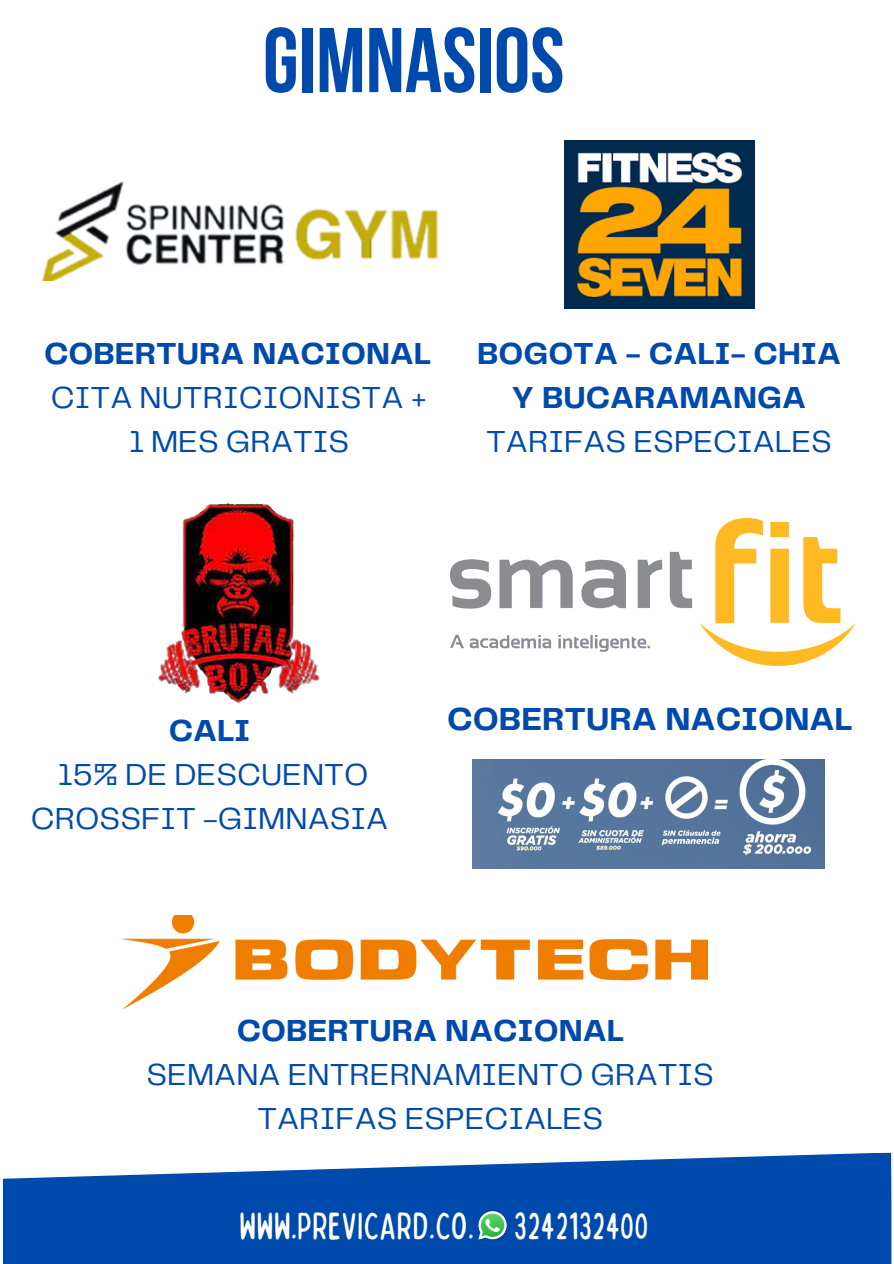
<style>
.page{position:relative;width:894px;height:1264px;background:#fff}
.page>*{position:absolute;margin:0;border:0;box-sizing:border-box;transform-origin:0 0}
.t1{font:91.65px "Bebas Neue Cyrillic";color:#004aad}
.t2{font:condensed 37.95px "Bobby Jones Soft";color:#fff}
.t3{font:700 33px "Telegraf";color:#004aad}
.t4{font:31.5px/44px "Telegraf";color:#004aad;text-align:center}
.t5{font:700 31.5px/44px "Telegraf";color:#004aad;text-align:center}
</style>
<div class="page">
<img style="left:120px;top:916px;width:587px;height:93px">
<img style="left:41px;top:181px;width:398px;height:99px">
<svg style="left:3px;top:1152px;width:888px;height:111px;background:#2060b7"></svg>
<img style="left:477px;top:1209px;width:31px;height:32px">
<svg style="left:478px;top:1211px;width:28px;height:28px"></svg>
<img style="left:158px;top:503px;width:162px;height:201px">
<img style="left:564px;top:140px;width:190px;height:168px">
<img style="left:451px;top:518px;width:404px;height:147px">
<img style="left:472px;top:759px;width:352px;height:109px">
<h1 class="t1" style="left:263px;top:23px;width:303px">GIMNASIOS</h1>
<p class="t5" style="left:44px;top:333px;width:388px">COBERTURA NACIONAL</p>
<p class="t4" style="left:51px;top:377px;width:378px">CITA NUTRICIONISTA +<br>1 MES GRATIS</p>
<p class="t5" style="left:477px;top:333px;width:365px">BOGOTA - CALI- CHIA<br>Y BUCARAMANGA</p>
<p class="t4" style="left:486px;top:421px;width:347px">TARIFAS ESPECIALES</p>
<p class="t5" style="left:169px;top:710px;width:83px">CALI</p>
<p class="t4" style="left:31px;top:754px;width:359px">15% DE DESCUENTO<br>CROSSFIT -GIMNASIA</p>
<p class="t3" style="left:447px;top:705px;width:407px">COBERTURA NACIONAL</p>
<p class="t5" style="left:237px;top:1010px;width:388px">COBERTURA NACIONAL</p>
<p class="t4" style="left:146px;top:1054px;width:569px">SEMANA ENTRERNAMIENTO GRATIS<br>TARIFAS ESPECIALES</p>
<p class="t2" style="left:239px;top:1202px;width:411px">WWW.PREVICARD.CO. 3242132400</p>
</div>
